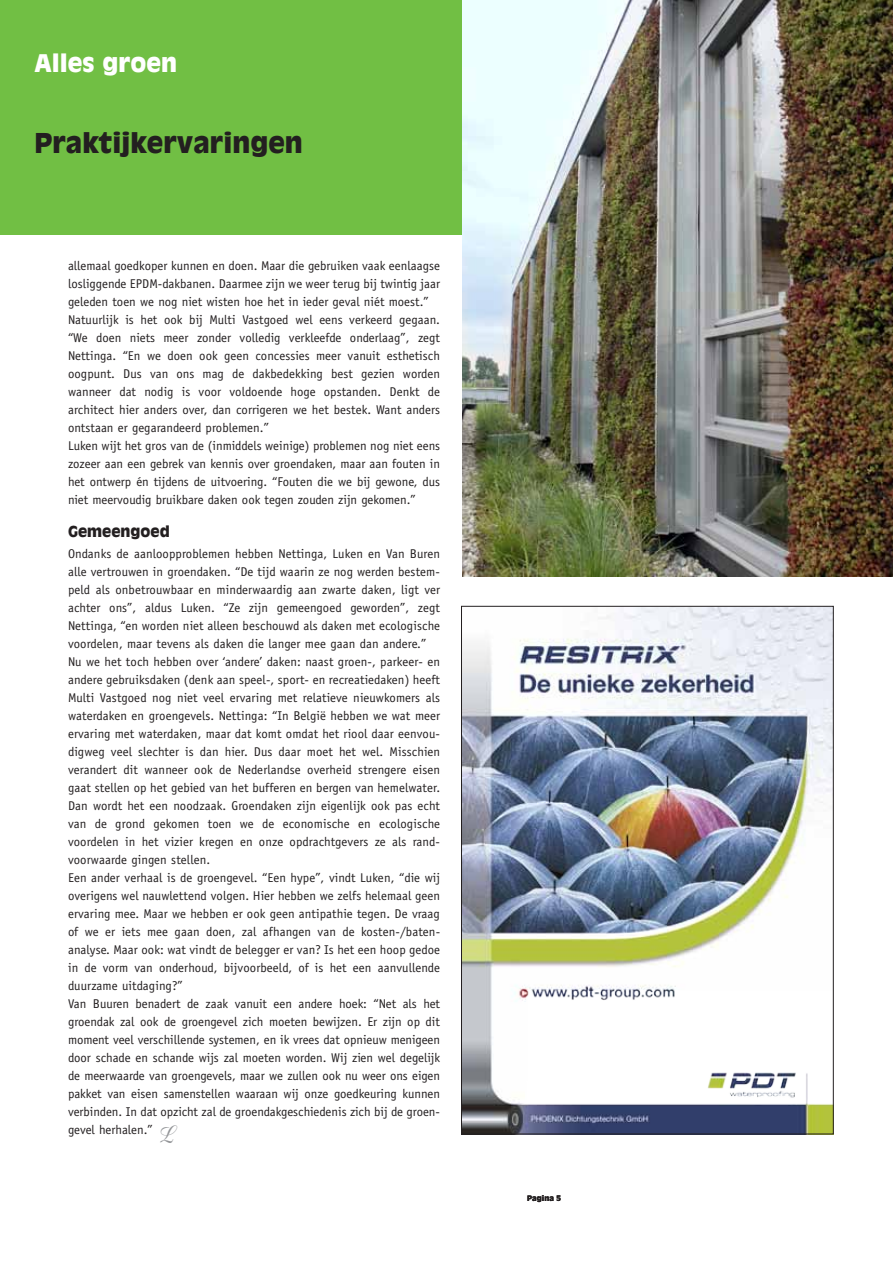
<style>
.page{position:relative;width:893px;height:1263px;background:#fff}
.page>*{position:absolute;margin:0;border:0;box-sizing:border-box;transform-origin:0 0}
.t1{font:900 27px "Antique Olive";color:#231f20}
.t2{font:900 24px "Antique Olive";color:#fff}
.t3{font:900 15px "Antique Olive";color:#231f20}
.t4{font:12.75px/18px "Officina Sans";letter-spacing:.005em;color:#231f20}
.t5{font:900 7.5px "Antique Olive";color:#231f20}
.s1{font-family:"Poppl Exquisit";font-size:20.25px;color:#939598}
</style>
<div class="page">
<img style="left:461px;top:0;width:432px;height:576px">
<img style="left:463px;top:608px;width:368px;height:524px">
<div style="left:0;top:0;width:461px;height:234px;background:#71bf44"></div>
<h2 class="t2" style="left:34px;top:49px;width:144px">Alles groen</h2>
<h1 class="t1" style="left:34px;top:127px;width:270px">Praktijkervaringen</h1>
<p class="t4" style="left:68px;top:257px;width:374px">allemaal goedkoper kunnen en doen. Maar die gebruiken vaak eenlaagse losliggende EPDM-dakbanen. Daarmee zijn we weer terug bij twintig jaar geleden toen we nog niet wisten hoe het in ieder geval niét moest.” Natuurlijk is het ook bij Multi Vastgoed wel eens verkeerd gegaan. “We doen niets meer zonder volledig verkleefde onderlaag”, zegt Nettinga. “En we doen ook geen concessies meer vanuit esthetisch oogpunt. Dus van ons mag de dakbedekking best gezien worden wanneer dat nodig is voor voldoende hoge opstanden. Denkt de architect hier anders over, dan corrigeren we het bestek. Want anders ontstaan er gegarandeerd problemen.”<br>Luken wijt het gros van de (inmiddels weinige) problemen nog niet eens zozeer aan een gebrek van kennis over groendaken, maar aan fouten in het ontwerp én tijdens de uitvoering. “Fouten die we bij gewone, dus niet meervoudig bruikbare daken ook tegen zouden zijn gekomen.”</p>
<p class="t3" style="left:68px;top:523px;width:103px">Gemeengoed</p>
<p class="t4" style="left:68px;top:545px;width:374px">Ondanks de aanloopproblemen hebben Nettinga, Luken en Van Buren alle vertrouwen in groendaken. “De tijd waarin ze nog werden bestem&shy;peld als onbetrouwbaar en minderwaardig aan zwarte daken, ligt ver achter ons”, aldus Luken. “Ze zijn gemeengoed geworden”, zegt Nettinga, “en worden niet alleen beschouwd als daken met ecologische voordelen, maar tevens als daken die langer mee gaan dan andere.” Nu we het toch hebben over ‘andere’ daken: naast groen-, parkeer- en andere gebruiksdaken (denk aan speel-, sport- en recreatiedaken) heeft Multi Vastgoed nog niet veel ervaring met relatieve nieuwkomers als waterdaken en groengevels. Nettinga: “In België hebben we wat meer ervaring met waterdaken, maar dat komt omdat het riool daar eenvou&shy;digweg veel slechter is dan hier. Dus daar moet het wel. Misschien verandert dit wanneer ook de Nederlandse overheid strengere eisen gaat stellen op het gebied van het bufferen en bergen van hemelwater.<br>Dan wordt het een noodzaak. Groendaken zijn eigenlijk ook pas echt van de grond gekomen toen we de economische en ecologische voordelen in het vizier kregen en onze opdrachtgevers ze als rand&shy;voorwaarde gingen stellen.<br>Een ander verhaal is de groengevel. “Een hype”, vindt Luken, “die wij overigens wel nauwlettend volgen. Hier hebben we zelfs helemaal geen ervaring mee. Maar we hebben er ook geen antipathie tegen. De vraag of we er iets mee gaan doen, zal afhangen van de kosten-/baten&shy;analyse. Maar ook: wat vindt de belegger er van? Is het een hoop gedoe in de vorm van onderhoud, bijvoorbeeld, of is het een aanvullende duurzame uitdaging?”<br>Van Buuren benadert de zaak vanuit een andere hoek: “Net als het groendak zal ook de groengevel zich moeten bewijzen. Er zijn op dit moment veel verschillende systemen, en ik vrees dat opnieuw menigeen door schade en schande wijs zal moeten worden. Wij zien wel degelijk de meerwaarde van groengevels, maar we zullen ook nu weer ons eigen pakket van eisen samenstellen waaraan wij onze goedkeuring kunnen verbinden. In dat opzicht zal de groendakgeschiedenis zich bij de groen&shy;gevel herhalen.” <span class="s1">L</span></p>
<p class="t5" style="left:527px;top:1194px;width:35px">Pagina 5</p>
</div>
